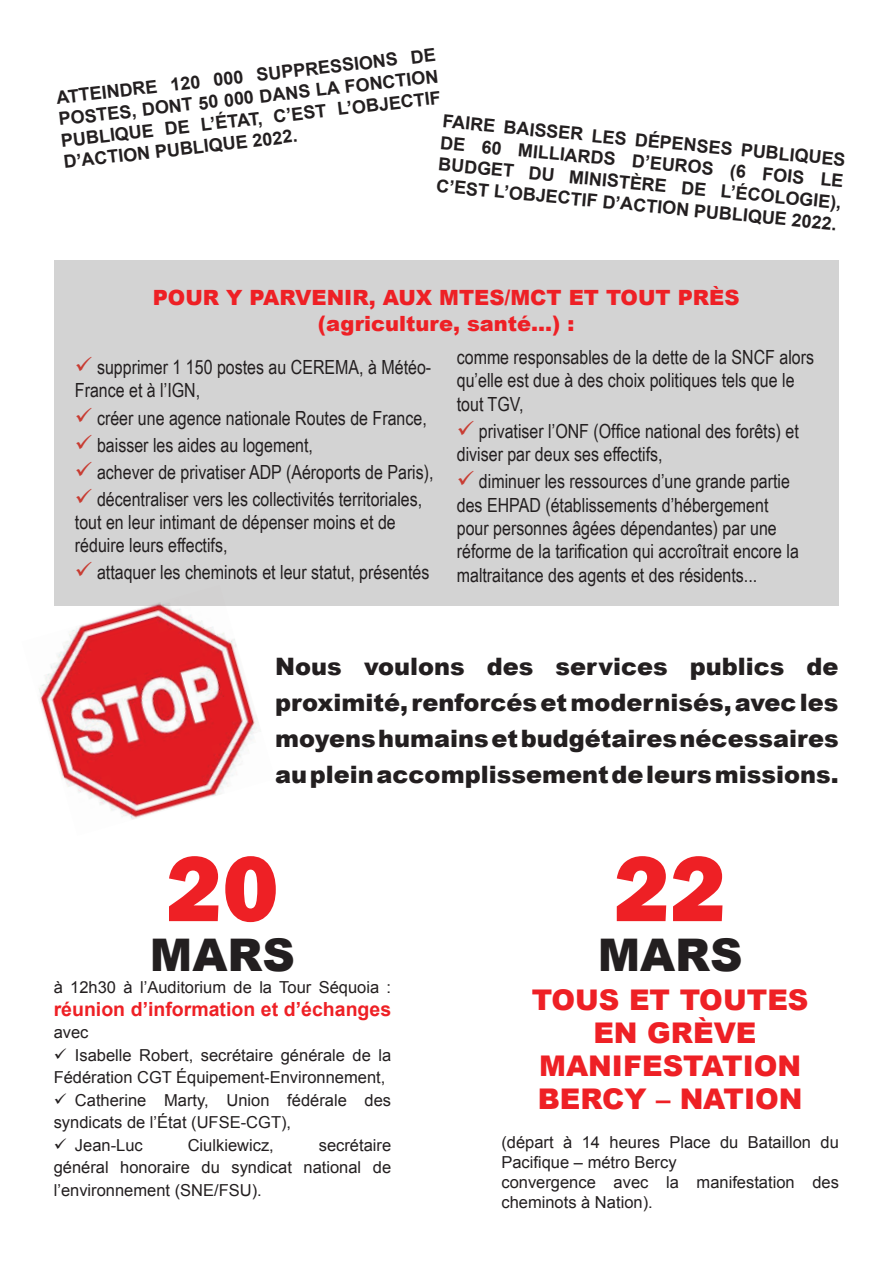
<style>
.page{position:relative;width:893px;height:1263px;background:#fff}
.page>*{position:absolute;margin:0;border:0;box-sizing:border-box;transform-origin:0 0}
.t1{font:800 96px "Franklin Gothic";color:#ee2025}
.t2{font:900 45px "Arial";color:#231f20}
.t3{font:900 28.5px/33px "Arial";color:#ee2025;text-align:center}
.t4{font:900 24px/36px "Arial";color:#231f20;text-align:justify}
.t5{font:900 21px/25.2px "Arial";color:#ee2025;text-align:center}
.t6{font:19.5px/23.4px "Arial Narrow";color:#231f20}
.t7{font:700 19.5px "Arial";color:#ee2025}
.t8{font:700 18px/21.8px "Arial";color:#231f20;text-align:justify}
.t9{font:16.5px/19.8px "Arial";color:#231f20}
.s1{color:#c83c32}
</style>
<div class="page">
<img style="left:39px;top:606px;width:220px;height:214px">
<div style="left:54px;top:261px;width:785px;height:345px;background:#d3d3d3"></div>
<p class="t8" style="left:55px;top:86px;width:384px;rotate:-6deg">ATTEINDRE 120 000 SUPPRESSIONS DE POSTES, DONT 50 000 DANS LA FONCTION PUBLIQUE DE L’ÉTAT, C’EST L’OBJECTIF D’ACTION PUBLIQUE 2022.</p>
<p class="t8" style="left:443px;top:112px;width:407px;rotate:5deg">FAIRE BAISSER LES DÉPENSES PUBLIQUES DE 60 MILLIARDS D’EUROS (6 FOIS LE BUDGET DU MINISTÈRE DE L’ÉCOLOGIE), C’EST L’OBJECTIF D’ACTION PUBLIQUE 2022.</p>
<p class="t5" style="left:153px;top:285px;width:588px">POUR Y PARVENIR, AUX MTES/MCT ET TOUT PRÈS (agriculture, santé...) :</p>
<p class="t6" style="left:75px;top:355px;width:358px"><span class="s1">✓</span> supprimer 1 150 postes au CEREMA, à Météo-<br>France et à l’IGN,</p>
<p class="t6" style="left:75px;top:405px;width:353px"><span class="s1">✓</span> créer une agence nationale Routes de France,</p>
<p class="t6" style="left:75px;top:432px;width:240px"><span class="s1">✓</span> baisser les aides au logement,</p>
<p class="t6" style="left:75px;top:459px;width:360px"><span class="s1">✓</span> achever de privatiser ADP (Aéroports de Paris),</p>
<p class="t6" style="left:75px;top:486px;width:349px"><span class="s1">✓</span> décentraliser vers les collectivités territoriales, tout en leur intimant de dépenser moins et de réduire leurs effectifs,</p>
<p class="t6" style="left:75px;top:560px;width:356px"><span class="s1">✓</span> attaquer les cheminots et leur statut, présentés</p>
<p class="t6" style="left:457px;top:345px;width:359px">comme responsables de la dette de la SNCF alors qu’elle est due à des choix politiques tels que le tout TGV,</p>
<p class="t6" style="left:457px;top:418px;width:344px"><span class="s1">✓</span> privatiser l’ONF (Office national des forêts) et diviser par deux ses effectifs,</p>
<p class="t6" style="left:457px;top:469px;width:344px"><span class="s1">✓</span> diminuer les ressources d’une grande partie des EHPAD (établissements d’hébergement pour personnes âgées dépendantes) par une réforme de la tarification qui accroîtrait encore la maltraitance des agents et des résidents...</p>
<p class="t4" style="left:275px;top:648px;width:565px">Nous voulons des services publics de proximité, renforcés et modernisés, avec les moyens humains et budgétaires nécessaires au plein accomplissement de leurs missions.</p>
<h1 class="t1" style="left:166px;top:827px;width:114px">20</h1>
<h2 class="t2" style="left:150px;top:922px;width:146px">MARS</h2>
<p class="t9" style="left:54px;top:977px;width:339px">à 12h30 à l’Auditorium de la Tour Séquoia :</p>
<p class="t7" style="left:54px;top:996px;width:339px">réunion d’information et d’échanges</p>
<p class="t9" style="left:54px;top:1023px;width:36px">avec</p>
<p class="t9" style="left:75px;top:1045px;width:318px">Isabelle Robert, secrétaire générale de la</p>
<p class="t9" style="left:54px;top:1068px;width:333px">Fédération CGT Équipement-Environnement,</p>
<p class="t9" style="left:75px;top:1090px;width:318px">Catherine Marty, Union fédérale des</p>
<p class="t9" style="left:54px;top:1113px;width:239px">syndicats de l’État (UFSE-CGT),</p>
<p class="t9" style="left:75px;top:1135px;width:69px">Jean-Luc</p>
<p class="t9" style="left:188px;top:1135px;width:88px">Ciulkiewicz,</p>
<p class="t9" style="left:54px;top:1134px;width:339px;line-height:22.5px;text-align:justify;text-indent:265px">secrétaire général honoraire du syndicat national de l’environnement (SNE/FSU).</p>
<h1 class="t1" style="left:614px;top:827px;width:114px">22</h1>
<h2 class="t2" style="left:598px;top:922px;width:146px">MARS</h2>
<h3 class="t3" style="left:532px;top:982px;width:278px">TOUS ET TOUTES<br>EN GRÈVE<br>MANIFESTATION<br>BERCY – NATION</h3>
<p class="t9" style="left:501px;top:1133px;width:339px">(départ à 14 heures Place du Bataillon du<br>Pacifique – métro Bercy<br>convergence avec la manifestation des cheminots à Nation).</p>
</div>
